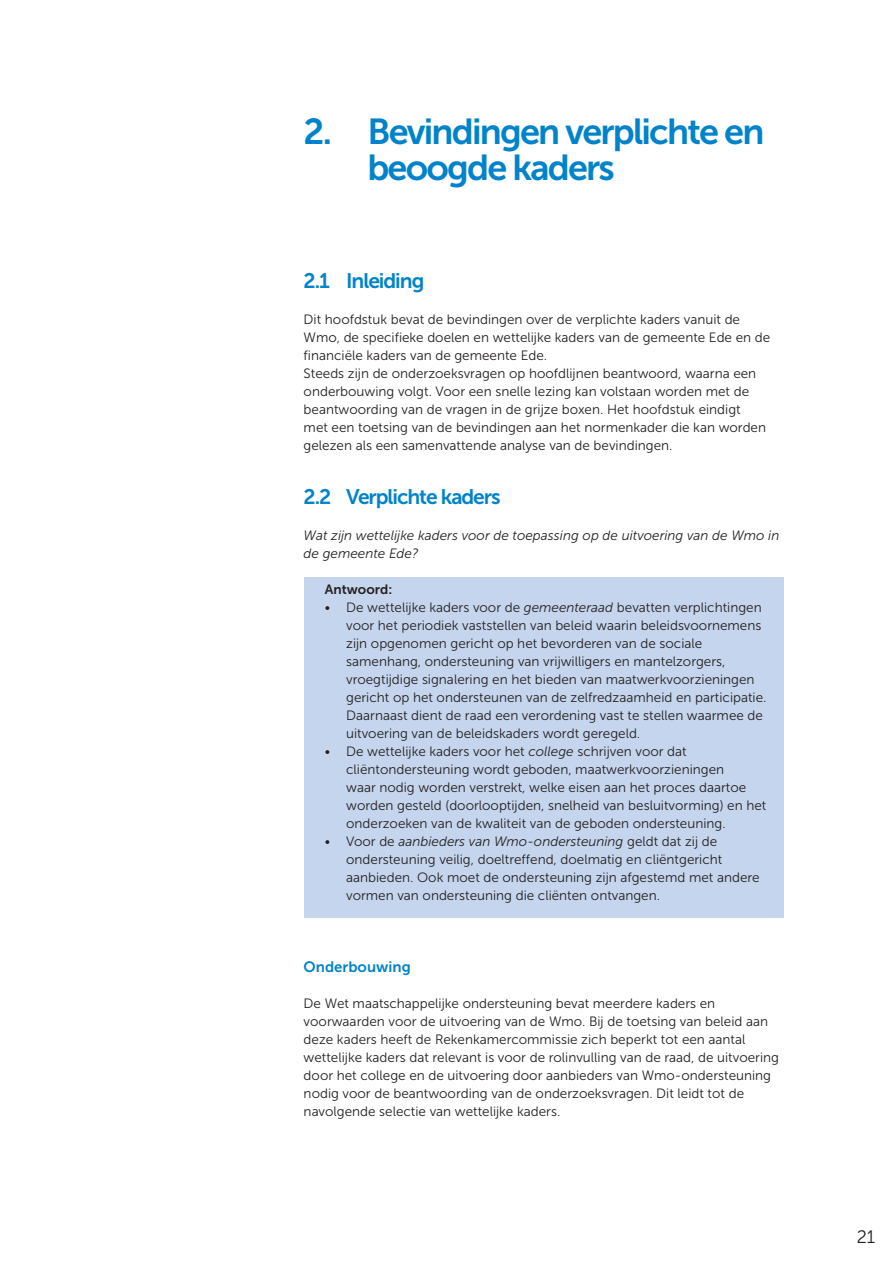
<style>
.page{position:relative;width:893px;height:1263px;background:#fff}
.page>*{position:absolute;margin:0;border:0;box-sizing:border-box;transform-origin:0 0}
.t1{font:36px/36px "Museo Sans 700";letter-spacing:-.05em;color:#0083ca}
.H3_0_0{font:21px "Museo Sans 700";letter-spacing:-.05em;color:#0083ca}
.t2{font:18px "Museo Sans 300";color:#231f20}
.t3{font:15px "Museo Sans 700";color:#0083ca}
.Alinea{font:13.5px/18px "Museo Sans 300";color:#231f20}
.Alinea-2{font:italic 13.5px/18px "Museo Sans 300";color:#231f20}
.kader_H7_tab5{font:13.5px "Museo Sans 700";color:#231f20}
.s1{font-style:italic}
</style>
<div class="page">
<div style="left:304px;top:577px;width:480px;height:340px;background:#c5d5ed"></div>
<h2 class="t1" style="left:367px;top:114px;width:398px;text-indent:-64px">2. Bevindingen verplichte en beoogde kaders</h2>
<h3 class="H3_0_0" style="left:304px;top:269px;width:122px">2.1 Inleiding</h3>
<p class="Alinea" style="left:304px;top:310px;width:468px">Dit hoofdstuk bevat de bevindingen over de verplichte kaders vanuit de<br>Wmo, de specifieke doelen en wettelijke kaders van de gemeente Ede en de financiële kaders van de gemeente Ede.</p>
<p class="Alinea" style="left:304px;top:364px;width:464px">Steeds zijn de onderzoeksvragen op hoofdlijnen beantwoord, waarna een onderbouwing volgt. Voor een snelle lezing kan volstaan worden met de beantwoording van de vragen in de grijze boxen. Het hoofdstuk eindigt met een toetsing van de bevindingen aan het normenkader die kan worden gelezen als een samenvattende analyse van de bevindingen.</p>
<h3 class="H3_0_0" style="left:304px;top:485px;width:198px">2.2 Verplichte kaders</h3>
<p class="Alinea-2" style="left:304px;top:526px;width:477px">Wat zijn wettelijke kaders voor de toepassing op de uitvoering van de Wmo in de gemeente Ede?</p>
<p class="kader_H7_tab5" style="left:325px;top:582px;width:69px">Antwoord:</p>
<p class="Alinea" style="left:346px;top:598px;width:422px;text-indent:-21px">• De wettelijke kaders voor de <span class="s1">gemeenteraad</span> bevatten verplichtingen voor het periodiek vaststellen van beleid waarin beleidsvoornemens zijn opgenomen gericht op het bevorderen van de sociale samenhang, ondersteuning van vrijwilligers en mantelzorgers, vroegtijdige signalering en het bieden van maatwerkvoorzieningen gericht op het ondersteunen van de zelfredzaamheid en participatie.<br>Daarnaast dient de raad een verordening vast te stellen waarmee de uitvoering van de beleidskaders wordt geregeld.</p>
<p class="Alinea" style="left:346px;top:742px;width:422px;text-indent:-21px">• De wettelijke kaders voor het <span class="s1">college</span> schrijven voor dat cliëntondersteuning wordt geboden, maatwerkvoorzieningen<br>waar nodig worden verstrekt, welke eisen aan het proces daartoe worden gesteld (doorlooptijden, snelheid van besluitvorming) en het onderzoeken van de kwaliteit van de geboden ondersteuning.</p>
<p class="Alinea" style="left:346px;top:832px;width:415px;text-indent:-21px">• Voor de <span class="s1">aanbieders van Wmo-ondersteuning</span> geldt dat zij de ondersteuning veilig, doeltreffend, doelmatig en cliëntgericht aanbieden. Ook moet de ondersteuning zijn afgestemd met andere vormen van ondersteuning die cliënten ontvangen.</p>
<h6 class="t3" style="left:304px;top:958px;width:109px">Onderbouwing</h6>
<p class="Alinea" style="left:304px;top:994px;width:477px">De Wet maatschappelijke ondersteuning bevat meerdere kaders en voorwaarden voor de uitvoering van de Wmo. Bij de toetsing van beleid aan deze kaders heeft de Rekenkamercommissie zich beperkt tot een aantal wettelijke kaders dat relevant is voor de rolinvulling van de raad, de uitvoering door het college en de uitvoering door aanbieders van Wmo-ondersteuning nodig voor de beantwoording van de onderzoeksvragen. Dit leidt tot de navolgende selectie van wettelijke kaders.</p>
<h3 class="t2" style="left:857px;top:1227px;width:20px">21</h3>
</div>
